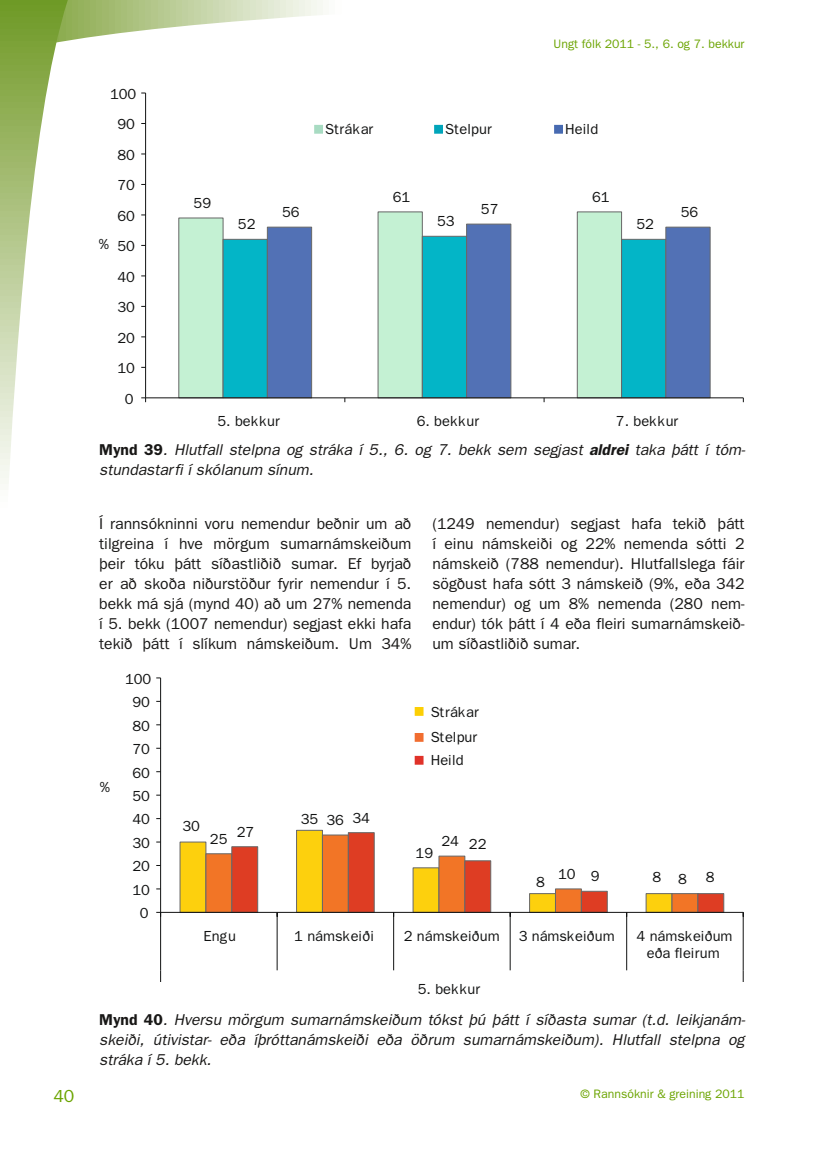
<style>
.page{position:relative;width:819px;height:1166px;background:#fff}
.page>*{position:absolute;margin:0;border:0;box-sizing:border-box;transform-origin:0 0}
.t1{font:17.5px "Franklin Gothic";color:#6ba400}
.t2{font:15.75px/20.1px "Franklin Gothic";letter-spacing:-.005em;color:#181716;text-align:justify}
.t3{font:italic 15.75px/20.1px "Franklin Gothic";letter-spacing:-.005em;color:#181716}
.t4{font:14.7px/17px "Franklin Gothic";color:#111212;text-align:center}
.t5{font:12.25px "Franklin Gothic";color:#6ba400}
.s1{font-weight:600;font-style:normal}
.s2{font-weight:600}
</style>
<div class="page">
<svg style="left:68px;top:0;width:20px;height:41px"></svg>
<svg style="left:88px;top:0;width:235px;height:38px"></svg>
<svg style="left:0;top:0;width:68px;height:484px"></svg>
<svg style="left:178px;top:211px;width:444px;height:186px"></svg>
<div style="left:223px;top:236px;width:44px;height:161px;background:#03b5c7"></div>
<svg style="left:267px;top:224px;width:443px;height:173px"></svg>
<hr style="left:145px;top:93px;width:1px;height:305px;background:#111212">
<hr style="left:146px;top:397px;width:597px;height:1px;background:#111212">
<svg style="left:141px;top:397px;width:5px;height:5px"></svg>
<div style="left:315px;top:126px;width:7px;height:7px;background:#a8dbc2"></div>
<div style="left:314px;top:125px;width:9px;height:9px;border:2px solid #a8dbc2"></div>
<div style="left:435px;top:126px;width:7px;height:7px;background:#00a5ba"></div>
<div style="left:434px;top:125px;width:9px;height:9px;border:2px solid #00a5ba"></div>
<div style="left:555px;top:126px;width:7px;height:7px;background:#476ab1"></div>
<div style="left:554px;top:125px;width:9px;height:9px;border:2px solid #476ab1"></div>
<svg style="left:180px;top:830px;width:143px;height:82px"></svg>
<svg style="left:231px;top:832px;width:493px;height:80px"></svg>
<hr style="left:160px;top:678px;width:1px;height:234px;background:#111212">
<hr style="left:161px;top:912px;width:582px;height:1px;background:#111212">
<hr style="left:160px;top:912px;width:1px;height:58px;background:#111212">
<hr style="left:277px;top:912px;width:1px;height:58px;background:#111212">
<hr style="left:393px;top:912px;width:1px;height:58px;background:#111212">
<hr style="left:510px;top:912px;width:1px;height:58px;background:#111212">
<svg style="left:206px;top:835px;width:491px;height:82px"></svg>
<hr style="left:626px;top:912px;width:1px;height:58px;background:#111212">
<hr style="left:742px;top:912px;width:1px;height:58px;background:#111212">
<div style="left:415px;top:708px;width:8px;height:7px;background:#fccf04"></div>
<div style="left:414px;top:707px;width:9px;height:9px;border:2px solid #fccf04"></div>
<div style="left:415px;top:734px;width:8px;height:7px;background:#f16d30"></div>
<div style="left:414px;top:733px;width:9px;height:9px;border:2px solid #f16d30"></div>
<div style="left:415px;top:756px;width:8px;height:8px;background:#e03229"></div>
<div style="left:414px;top:756px;width:9px;height:9px;border:2px solid #e03229"></div>
<p class="t4" style="left:110px;top:86px;width:28px">100</p>
<p class="t4" style="left:117px;top:116px;width:19px">90</p>
<p class="t4" style="left:117px;top:146px;width:19px">80</p>
<p class="t4" style="left:117px;top:177px;width:19px">70</p>
<p class="t4" style="left:99px;top:235px;width:12px">%</p>
<p class="t4" style="left:117px;top:207px;width:19px">60</p>
<p class="t4" style="left:117px;top:238px;width:19px">50</p>
<p class="t4" style="left:117px;top:268px;width:19px">40</p>
<p class="t4" style="left:117px;top:299px;width:19px">30</p>
<p class="t4" style="left:117px;top:329px;width:19px">20</p>
<p class="t4" style="left:117px;top:360px;width:19px">10</p>
<p class="t4" style="left:125px;top:390px;width:10px">0</p>
<p class="t5" style="left:553px;top:36px;width:192px">Ungt fólk 2011 - 5., 6. og 7. bekkur</p>
<p class="t4" style="left:194px;top:195px;width:19px">59</p>
<p class="t4" style="left:325px;top:121px;width:50px">Strákar</p>
<p class="t4" style="left:445px;top:121px;width:48px">Stelpur</p>
<p class="t4" style="left:565px;top:121px;width:35px">Heild</p>
<p class="t4" style="left:393px;top:189px;width:19px">61</p>
<p class="t4" style="left:592px;top:189px;width:19px">61</p>
<p class="t4" style="left:282px;top:204px;width:19px">56</p>
<p class="t4" style="left:481px;top:201px;width:19px">57</p>
<p class="t4" style="left:680px;top:204px;width:19px">56</p>
<p class="t4" style="left:238px;top:216px;width:19px">52</p>
<p class="t4" style="left:437px;top:213px;width:19px">53</p>
<p class="t4" style="left:636px;top:216px;width:19px">52</p>
<p class="t4" style="left:217px;top:413px;width:64px">5. bekkur</p>
<p class="t4" style="left:416px;top:413px;width:64px">6. bekkur</p>
<p class="t4" style="left:616px;top:413px;width:64px">7. bekkur</p>
<p class="t3" style="left:99px;top:439px;width:647px"><span class="s1">Mynd 39</span>. Hlutfall stelpna og stráka í 5., 6. og 7. bekk sem segjast <span class="s2">aldrei</span> taka þátt í tóm&shy;stundastarfi í skólanum sínum.</p>
<p class="t2" style="left:99px;top:513px;width:313px">Í rannsókninni voru nemendur beðnir um að tilgreina í hve mörgum sumarnámskeiðum þeir tóku þátt síðastliðið sumar. Ef byrjað er að skoða niðurstöður fyrir nemendur í 5. bekk má sjá (mynd 40) að um 27% nemenda í 5. bekk (1007 nemendur) segjast ekki hafa tekið þátt í slíkum námskeiðum. Um 34%</p>
<p class="t2" style="left:432px;top:513px;width:313px">(1249 nemendur) segjast hafa tekið þátt í einu námskeiði og 22% nemenda sótti 2 námskeið (788 nemendur). Hlutfallslega fáir sögðust hafa sótt 3 námskeið (9%, eða 342 nemendur) og um 8% nemenda (280 nem&shy;endur) tók þátt í 4 eða fleiri sumarnámskeið&shy;um síðastliðið sumar.</p>
<p class="t4" style="left:100px;top:778px;width:12px">%</p>
<p class="t4" style="left:125px;top:670px;width:28px">100</p>
<p class="t4" style="left:132px;top:694px;width:19px">90</p>
<p class="t4" style="left:132px;top:717px;width:19px">80</p>
<p class="t4" style="left:132px;top:741px;width:19px">70</p>
<p class="t4" style="left:132px;top:764px;width:19px">60</p>
<p class="t4" style="left:132px;top:787px;width:19px">50</p>
<p class="t4" style="left:132px;top:811px;width:19px">40</p>
<p class="t4" style="left:132px;top:834px;width:19px">30</p>
<p class="t4" style="left:132px;top:858px;width:19px">20</p>
<p class="t4" style="left:132px;top:881px;width:19px">10</p>
<p class="t4" style="left:140px;top:905px;width:10px">0</p>
<p class="t4" style="left:182px;top:817px;width:19px">30</p>
<p class="t4" style="left:210px;top:830px;width:19px">25</p>
<p class="t4" style="left:237px;top:823px;width:19px">27</p>
<p class="t4" style="left:301px;top:810px;width:19px">35</p>
<p class="t4" style="left:326px;top:812px;width:19px">36</p>
<p class="t4" style="left:352px;top:809px;width:19px">34</p>
<p class="t4" style="left:430px;top:700px;width:50px;line-height:24.5px;text-align:left">Strákar<br>Stelpur</p>
<p class="t4" style="left:430px;top:751px;width:35px">Heild</p>
<p class="t4" style="left:415px;top:844px;width:19px">19</p>
<p class="t4" style="left:441px;top:833px;width:19px">24</p>
<p class="t4" style="left:469px;top:836px;width:19px">22</p>
<p class="t4" style="left:558px;top:866px;width:19px">10</p>
<p class="t4" style="left:678px;top:870px;width:10px">8</p>
<p class="t4" style="left:590px;top:868px;width:10px">9</p>
<p class="t4" style="left:705px;top:869px;width:10px">8</p>
<p class="t4" style="left:536px;top:873px;width:10px">8</p>
<p class="t4" style="left:652px;top:869px;width:10px">8</p>
<p class="t4" style="left:203px;top:927px;width:34px">Engu</p>
<p class="t4" style="left:294px;top:927px;width:81px">1 námskeiði</p>
<p class="t4" style="left:403px;top:927px;width:97px">2 námskeiðum</p>
<p class="t4" style="left:518px;top:927px;width:97px">3 námskeiðum</p>
<p class="t4" style="left:636px;top:927px;width:97px">4 námskeiðum eða fleirum</p>
<p class="t4" style="left:418px;top:981px;width:64px">5. bekkur</p>
<p class="t3" style="left:99px;top:1009px;width:646px;text-align:justify"><span class="s1">Mynd 40</span>. Hversu mörgum sumarnámskeiðum tókst þú þátt í síðasta sumar (t.d. leikjanám&shy;skeiði, útivistar- eða íþróttanámskeiði eða öðrum sumarnámskeiðum). Hlutfall stelpna og stráka í 5. bekk.</p>
<p class="t1" style="left:53px;top:1086px;width:22px">40</p>
<p class="t5" style="left:580px;top:1086px;width:165px">© Rannsóknir &amp; greining 2011</p>
</div>
